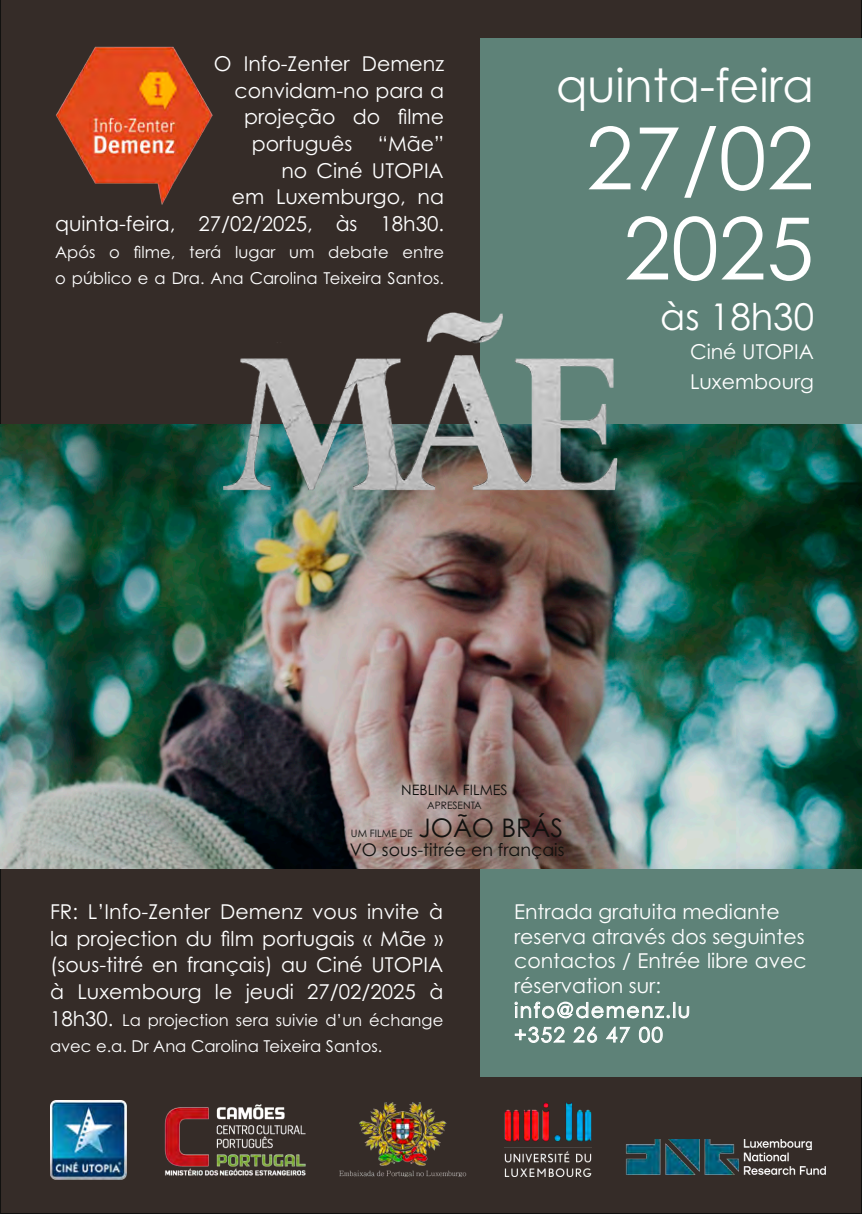
<style>
.page{position:relative;width:862px;height:1214px;background:#fff}
.page>*{position:absolute;margin:0;border:0;box-sizing:border-box;transform-origin:0 0}
.t1{font:86px/90.2px "Century Gothic Pro";color:#fff;text-align:center}
.t2{font:46px "Century Gothic Pro";color:#fff}
.t3{font:36.8px "Century Gothic Pro";color:#fff}
.t4{font:25.6px "Century Gothic Pro";color:#11110f}
.t5{font:20.4px/26.6px "Century Gothic Pro";color:#fff}
.t6{font:17.4px "Century Gothic Pro";color:#11110f}
.t7{font:16.4px/26.6px "Century Gothic Pro";color:#fff}
.t8{font:14.4px "Century Gothic Pro";color:#11110f}
.t9{font:10.2px "Century Gothic Pro";color:#11110f}
.s1{font-size:20.4px}
</style>
<div class="page">
<div style="left:0;top:0;width:862px;height:1213px;background:#352c28"></div>
<div style="left:480px;top:38px;width:382px;height:1038px;background:#5e8278"></div>
<img style="left:0;top:425px;width:862px;height:443px">
<img style="left:55px;top:44px;width:174px;height:180px">
<img style="left:622px;top:1139px;width:203px;height:34px">
<img style="left:162px;top:1104px;width:150px;height:74px">
<img style="left:83px;top:296px;width:696px;height:232px">
<img style="left:51px;top:1100px;width:75px;height:78px">
<img style="left:504px;top:1102px;width:87px;height:73px">
<img style="left:339px;top:1101px;width:131px;height:75px">
<p class="t5" style="left:55px;top:50px;width:390px;text-align:right">O Info-Zenter Demenz<br>convidam-no para a<br>projeção do filme<br>português “Mãe”<br>no Ciné UTOPIA<br>em Luxemburgo, na<br>quinta-feira, 27/02/2025, às 18h30.</p>
<p class="t7" style="left:55px;top:238px;width:390px">Após o filme, terá lugar um debate entre o público e a Dra. Ana Carolina Teixeira Santos.</p>
<h2 class="t2" style="left:556px;top:58px;width:260px">quinta-feira</h2>
<h1 class="t1" style="left:586px;top:112px;width:230px">27/02<br>2025</h1>
<h3 class="t3" style="left:660px;top:294px;width:155px">às 18h30</h3>
<p class="t5" style="left:690px;top:337px;width:126px;line-height:29.6px">Ciné UTOPIA<br>Luxembourg</p>
<p class="t8" style="left:401px;top:780px;width:108px">NEBLINA FILMES</p>
<p class="t9" style="left:427px;top:799px;width:56px">APRESENTA</p>
<p class="t4" style="left:418px;top:812px;width:146px">JOÃO BRÁS</p>
<p class="t6" style="left:350px;top:839px;width:216px">VO sous-titrée en français</p>
<p class="t9" style="left:351px;top:827px;width:63px">UM FILME DE</p>
<p class="t5" style="left:50px;top:898px;width:395px;text-align:justify">FR: L’Info-Zenter Demenz vous invite à la projection du film portugais « Mãe » (sous-titré en français) au Ciné UTOPIA à Luxembourg le jeudi 27/02/2025 à</p>
<p class="t7" style="left:50px;top:1006px;width:395px"><span class="s1">18h30.</span> La projection sera suivie d’un échange avec e.a. Dr Ana Carolina Teixeira Santos.</p>
<p class="t5" style="left:514px;top:899px;width:294px;line-height:24.6px">Entrada gratuita mediante reserva através dos seguintes contactos / Entrée libre avec réservation sur: info@demenz.lu<br>+352 26 47 00</p>
</div>
